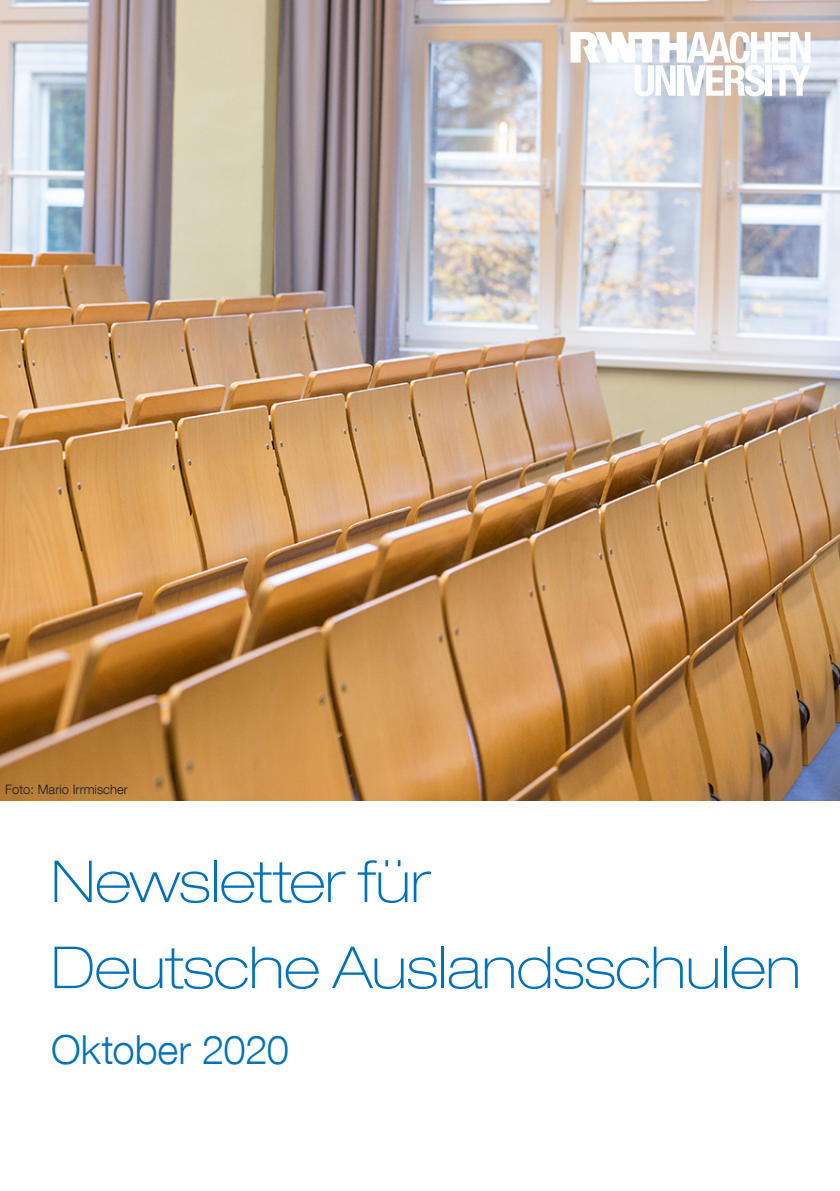
<style>
.page{position:relative;width:840px;height:1191px;background:#fff}
.page>*{position:absolute;margin:0;border:0;box-sizing:border-box;transform-origin:0 0}
.Titel_-_Headline{font:100 expanded 58px "Helvetica Neue LT Com";letter-spacing:-.005em;color:#0072bc}
.Zitat{font:300 40px "Helvetica Neue LT Com";letter-spacing:-.005em;color:#0072bc}
.Fließtext{font:300 13px "Helvetica Neue LT Com";color:#231f20}
</style>
<div class="page">
<img style="left:0;top:0;width:839px;height:800px">
<svg style="left:570px;top:32px;width:240px;height:64px"></svg>
<p class="Fließtext" style="left:5px;top:781px;width:124px">Foto: Mario Irrmischer</p>
<p class="Titel_-_Headline" style="left:51px;top:845px;width:381px">Newsletter für</p>
<p class="Titel_-_Headline" style="left:51px;top:931px;width:751px">Deutsche Auslandsschulen</p>
<p class="Zitat" style="left:51px;top:1025px;width:239px">Oktober 2020</p>
</div>
